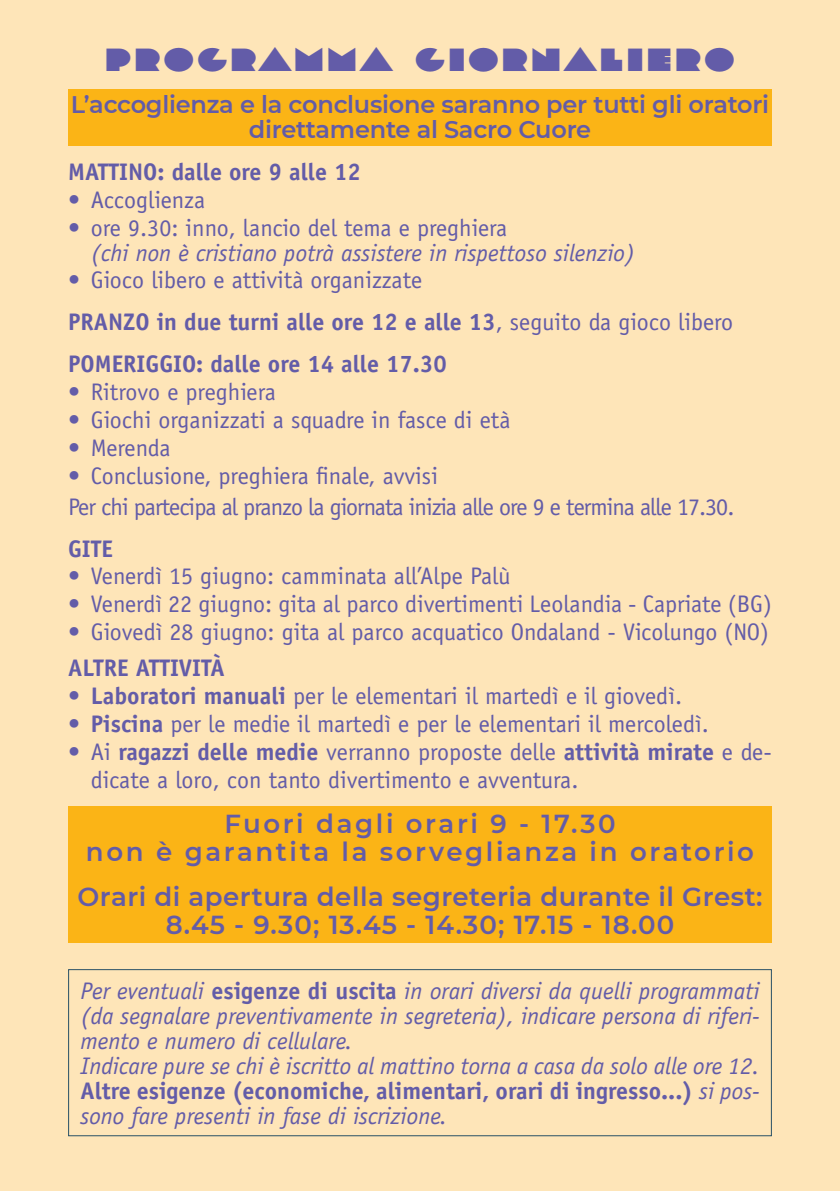
<style>
.page{position:relative;width:840px;height:1191px;background:#fff}
.page>*{position:absolute;margin:0;border:0;box-sizing:border-box;transform-origin:0 0}
.t1{font:32px "Lot";letter-spacing:.1em;color:#635ca8;scale:1.2 1}
.t2{font:600 26px "Montserrat";letter-spacing:.1em;color:#635ca8}
.t3{font:600 26px "Montserrat";letter-spacing:.02em;color:#635ca8}
.t4{font:600 26px "Montserrat";letter-spacing:.04em;color:#635ca8}
.t5{font:24px/28px "Officina Sans Std";color:#635ca8}
.t6{font:italic 24px/25px "Officina Sans Std";color:#635ca8;text-align:justify}
.t7{font:700 24px/25px "Officina Sans Std";color:#635ca8}
.t8{font:600 24px/25px "Montserrat";letter-spacing:-.01em;color:#635ca8;text-align:center}
.t9{font:24px "Officina Sans Std";letter-spacing:-.04em;color:#635ca8}
.t10{font:24px "Officina Sans Std";letter-spacing:-.02em;color:#635ca8}
.s1{font-weight:400}
.s2{font-weight:700}
.s3{font-weight:700;font-style:normal}
.s4{font-weight:400;font-style:italic}
</style>
<div class="page">
<div style="left:0;top:0;width:839px;height:1191px;background:#fee5b8"></div>
<div style="left:68px;top:89px;width:703px;height:57px;background:#fbb416"></div>
<div style="left:68px;top:806px;width:703px;height:137px;background:#fbb416"></div>
<div style="left:68px;top:969px;width:703px;height:167px;border:1px solid #295166"></div>
<p class="t1" style="left:105px;top:47px;width:525px">PROGRAMMA GIORNALIERO</p>
<p class="t8" style="left:71px;top:91px;width:699px">L’accoglienza e la conclusione saranno per tutti gli oratori direttamente al Sacro Cuore</p>
<p class="t7" style="left:68px;top:159px;width:294px">MATTINO: dalle ore 9 alle 12</p>
<p class="t5" style="left:68px;top:186px;width:138px">• Accoglienza</p>
<p class="t5" style="left:68px;top:213px;width:440px">• ore 9.30: inno, lancio del tema e preghiera</p>
<p class="t6" style="left:91px;top:240px;width:546px">(chi non è cristiano potrà assistere in rispettoso silenzio)</p>
<p class="t5" style="left:68px;top:266px;width:355px">• Gioco libero e attività organizzate</p>
<p class="t7" style="left:68px;top:309px;width:666px">PRANZO in due turni alle ore 12 e alle 13<span class="s1">, seguito da gioco libero</span></p>
<p class="t7" style="left:68px;top:351px;width:380px">POMERIGGIO: dalle ore 14 alle 17.30</p>
<p class="t5" style="left:68px;top:378px;width:209px">• Ritrovo e preghiera</p>
<p class="t5" style="left:68px;top:406px;width:443px">• Giochi organizzati a squadre in fasce di età</p>
<p class="t10" style="left:68px;top:434px;width:104px">• Merenda</p>
<p class="t5" style="left:68px;top:462px;width:371px">• Conclusione, preghiera finale, avvisi</p>
<p class="t9" style="left:68px;top:492px;width:667px">Per chi partecipa al pranzo la giornata inizia alle ore 9 e termina alle 17.30.</p>
<p class="t7" style="left:68px;top:535px;width:46px">GITE</p>
<p class="t5" style="left:68px;top:562px;width:443px">• Venerdì 15 giugno: camminata all’Alpe Palù</p>
<p class="t5" style="left:68px;top:590px;width:705px">• Venerdì 22 giugno: gita al parco divertimenti Leolandia - Capriate (BG)</p>
<p class="t5" style="left:68px;top:618px;width:702px">• Giovedì 28 giugno: gita al parco acquatico Ondaland - Vicolungo (NO)</p>
<p class="t7" style="left:68px;top:655px;width:158px">ALTRE ATTIVITÀ</p>
<p class="t5" style="left:68px;top:682px;width:615px"><span class="s2">• Laboratori manuali</span> per le elementari il martedì e il giovedì.</p>
<p class="t5" style="left:68px;top:710px;width:642px"><span class="s2">• Piscina</span> per le medie il martedì e per le elementari il mercoledì.</p>
<p class="t5" style="left:91px;top:738px;width:682px;text-indent:-23px">• Ai <span class="s2">ragazzi delle medie</span> verranno proposte delle <span class="s2">attività mirate</span> e de&shy;dicate a loro, con tanto divertimento e avventura.</p>
<p class="t2" style="left:224px;top:805px;width:392px">Fuori dagli orari 9 - 17.30</p>
<p class="t2" style="left:86px;top:833px;width:669px">non è garantita la sorveglianza in oratorio</p>
<p class="t3" style="left:77px;top:878px;width:686px">Orari di apertura della segreteria durante il Grest:</p>
<p class="t4" style="left:165px;top:906px;width:510px">8.45 - 9.30; 13.45 - 14.30; 17.15 - 18.00</p>
<p class="t6" style="left:80px;top:978px;width:680px">Per eventuali <span class="s3">esigenze di uscita</span> in orari diversi da quelli programmati (da segnalare preventivamente in segreteria), indicare persona di riferi&shy;mento e numero di cellulare.</p>
<p class="t6" style="left:80px;top:1053px;width:680px">Indicare pure se chi è iscritto al mattino torna a casa da solo alle ore 12.</p>
<p class="t7" style="left:80px;top:1078px;width:680px">Altre esigenze (economiche, alimentari, orari di ingresso...) <span class="s4">si pos&shy;sono fare presenti in fase di iscrizione.</span></p>
</div>
